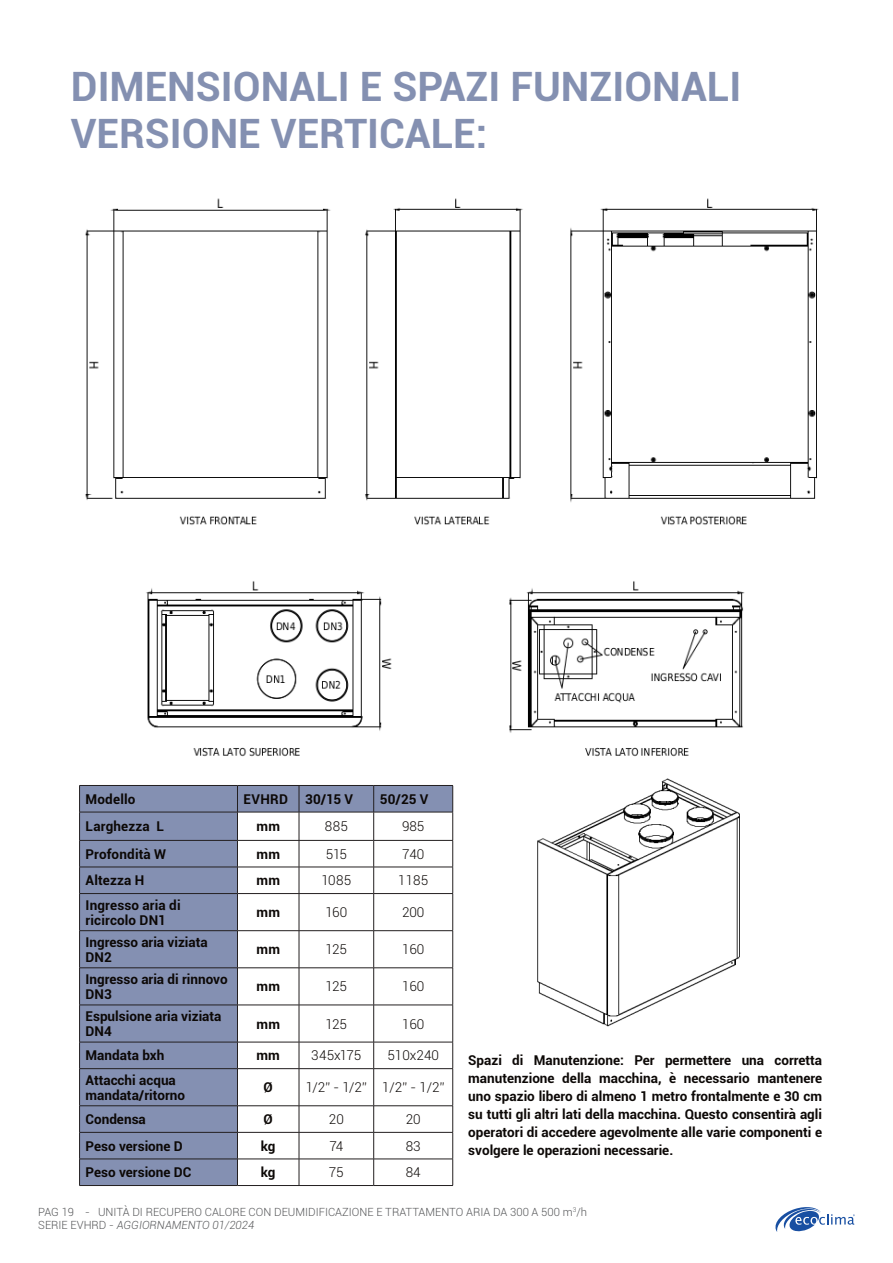
<style>
.page{position:relative;width:893px;height:1263px;background:#fff}
.page>*{position:absolute;margin:0;border:0;box-sizing:border-box;transform-origin:0 0}
.Titolo{font:700 40.5px/46.5px "Roboto";color:#8490b1}
.Testo{font:700 13.5px/15px "Roboto";color:#0c0806}
.Testo-2{font:300 13.5px "Roboto";color:#0c0806}
.t1{font:300 11.25px/13.5px "Roboto";color:#57585a}
.s1{font-style:italic}
</style>
<div class="page">
<svg style="left:775px;top:1207px;width:80px;height:25px"></svg>
<img style="left:537px;top:778px;width:203px;height:249px">
<div style="left:80px;top:894px;width:157px;height:291px;background:#8490b2"></div>
<svg style="left:238px;top:894px;width:214px;height:291px"></svg>
<svg style="left:79px;top:785px;width:374px;height:108px"></svg>
<hr style="left:79px;top:893px;width:158px;height:1px;background:#231f20">
<hr style="left:79px;top:894px;width:1px;height:36px;background:#231f20">
<hr style="left:237px;top:893px;width:62px;height:1px;background:#231f20">
<hr style="left:237px;top:894px;width:1px;height:36px;background:#231f20">
<hr style="left:299px;top:893px;width:75px;height:1px;background:#231f20">
<hr style="left:299px;top:894px;width:1px;height:36px;background:#231f20">
<hr style="left:374px;top:893px;width:79px;height:1px;background:#231f20">
<hr style="left:373px;top:894px;width:1px;height:36px;background:#231f20">
<hr style="left:452px;top:894px;width:1px;height:36px;background:#231f20">
<hr style="left:79px;top:930px;width:158px;height:1px;background:#231f20">
<hr style="left:79px;top:931px;width:1px;height:37px;background:#231f20">
<hr style="left:237px;top:930px;width:62px;height:1px;background:#231f20">
<hr style="left:237px;top:931px;width:1px;height:37px;background:#231f20">
<hr style="left:299px;top:930px;width:75px;height:1px;background:#231f20">
<hr style="left:299px;top:931px;width:1px;height:37px;background:#231f20">
<hr style="left:374px;top:930px;width:79px;height:1px;background:#231f20">
<hr style="left:373px;top:931px;width:1px;height:37px;background:#231f20">
<hr style="left:452px;top:931px;width:1px;height:37px;background:#231f20">
<hr style="left:79px;top:967px;width:158px;height:1px;background:#231f20">
<hr style="left:79px;top:968px;width:1px;height:37px;background:#231f20">
<hr style="left:237px;top:967px;width:62px;height:1px;background:#231f20">
<hr style="left:237px;top:968px;width:1px;height:37px;background:#231f20">
<hr style="left:299px;top:967px;width:75px;height:1px;background:#231f20">
<hr style="left:299px;top:968px;width:1px;height:37px;background:#231f20">
<hr style="left:374px;top:967px;width:79px;height:1px;background:#231f20">
<hr style="left:373px;top:968px;width:1px;height:37px;background:#231f20">
<hr style="left:452px;top:968px;width:1px;height:37px;background:#231f20">
<hr style="left:79px;top:1005px;width:158px;height:1px;background:#231f20">
<hr style="left:79px;top:1005px;width:1px;height:37px;background:#231f20">
<hr style="left:237px;top:1005px;width:62px;height:1px;background:#231f20">
<hr style="left:237px;top:1005px;width:1px;height:37px;background:#231f20">
<hr style="left:299px;top:1005px;width:75px;height:1px;background:#231f20">
<hr style="left:299px;top:1005px;width:1px;height:37px;background:#231f20">
<hr style="left:374px;top:1005px;width:79px;height:1px;background:#231f20">
<hr style="left:373px;top:1005px;width:1px;height:37px;background:#231f20">
<hr style="left:452px;top:1005px;width:1px;height:37px;background:#231f20">
<hr style="left:79px;top:1042px;width:158px;height:1px;background:#231f20">
<svg style="left:79px;top:1042px;width:1px;height:26px"></svg>
<hr style="left:237px;top:1042px;width:62px;height:1px;background:#231f20">
<svg style="left:237px;top:1042px;width:1px;height:26px"></svg>
<hr style="left:299px;top:1042px;width:75px;height:1px;background:#231f20">
<svg style="left:299px;top:1042px;width:1px;height:26px"></svg>
<hr style="left:374px;top:1042px;width:79px;height:1px;background:#231f20">
<svg style="left:373px;top:1042px;width:1px;height:26px"></svg>
<svg style="left:452px;top:1042px;width:1px;height:26px"></svg>
<hr style="left:79px;top:1068px;width:158px;height:1px;background:#231f20">
<hr style="left:79px;top:1069px;width:1px;height:36px;background:#231f20">
<hr style="left:237px;top:1068px;width:62px;height:1px;background:#231f20">
<hr style="left:237px;top:1069px;width:1px;height:36px;background:#231f20">
<hr style="left:299px;top:1068px;width:75px;height:1px;background:#231f20">
<hr style="left:299px;top:1069px;width:1px;height:36px;background:#231f20">
<hr style="left:374px;top:1068px;width:79px;height:1px;background:#231f20">
<hr style="left:373px;top:1069px;width:1px;height:36px;background:#231f20">
<hr style="left:452px;top:1069px;width:1px;height:36px;background:#231f20">
<hr style="left:79px;top:1105px;width:158px;height:1px;background:#231f20">
<hr style="left:237px;top:1105px;width:62px;height:1px;background:#231f20">
<hr style="left:299px;top:1105px;width:75px;height:1px;background:#231f20">
<hr style="left:374px;top:1105px;width:79px;height:1px;background:#231f20">
<hr style="left:79px;top:1132px;width:158px;height:1px;background:#231f20">
<hr style="left:237px;top:1132px;width:62px;height:1px;background:#231f20">
<hr style="left:299px;top:1132px;width:75px;height:1px;background:#231f20">
<hr style="left:374px;top:1132px;width:79px;height:1px;background:#231f20">
<hr style="left:79px;top:1159px;width:158px;height:1px;background:#231f20">
<svg style="left:79px;top:1106px;width:1px;height:79px"></svg>
<hr style="left:237px;top:1159px;width:62px;height:1px;background:#231f20">
<svg style="left:237px;top:1106px;width:1px;height:79px"></svg>
<hr style="left:299px;top:1159px;width:75px;height:1px;background:#231f20">
<svg style="left:299px;top:1106px;width:1px;height:79px"></svg>
<hr style="left:374px;top:1159px;width:79px;height:1px;background:#231f20">
<svg style="left:373px;top:1106px;width:1px;height:79px"></svg>
<svg style="left:452px;top:1106px;width:1px;height:79px"></svg>
<hr style="left:79px;top:1185px;width:158px;height:1px;background:#231f20">
<hr style="left:237px;top:1185px;width:62px;height:1px;background:#231f20">
<hr style="left:299px;top:1185px;width:75px;height:1px;background:#231f20">
<hr style="left:374px;top:1185px;width:79px;height:1px;background:#231f20">
<img style="left:85px;top:198px;width:734px;height:559px">
<p class="Titolo" style="left:71px;top:62px;width:672px">DIMENSIONALI E SPAZI FUNZIONALI<br>VERSIONE VERTICALE:</p>
<p class="Testo" style="left:86px;top:791px;width:51px">Modello</p>
<p class="Testo" style="left:243px;top:791px;width:46px">EVHRD</p>
<p class="Testo" style="left:305px;top:791px;width:50px">30/15 V</p>
<p class="Testo" style="left:380px;top:791px;width:50px">50/25 V</p>
<p class="Testo" style="left:86px;top:818px;width:80px">Larghezza L</p>
<p class="Testo" style="left:256px;top:818px;width:25px">mm</p>
<p class="Testo-2" style="left:325px;top:817px;width:24px">885</p>
<p class="Testo-2" style="left:402px;top:817px;width:24px">985</p>
<p class="Testo" style="left:86px;top:846px;width:82px">Profondità W</p>
<p class="Testo" style="left:256px;top:846px;width:25px">mm</p>
<p class="Testo-2" style="left:326px;top:844px;width:23px">515</p>
<p class="Testo-2" style="left:402px;top:844px;width:24px">740</p>
<p class="Testo" style="left:86px;top:872px;width:60px">Altezza H</p>
<p class="Testo" style="left:256px;top:872px;width:25px">mm</p>
<p class="Testo-2" style="left:321px;top:871px;width:31px">1085</p>
<p class="Testo-2" style="left:398px;top:871px;width:31px">1185</p>
<p class="Testo" style="left:86px;top:897px;width:97px">Ingresso aria di ricircolo DN1</p>
<p class="Testo" style="left:256px;top:904px;width:25px">mm</p>
<p class="Testo-2" style="left:325px;top:903px;width:23px">160</p>
<p class="Testo-2" style="left:402px;top:903px;width:24px">200</p>
<p class="Testo" style="left:86px;top:934px;width:124px">Ingresso aria viziata<br>DN2</p>
<p class="Testo" style="left:256px;top:941px;width:25px">mm</p>
<p class="Testo-2" style="left:326px;top:940px;width:23px">125</p>
<p class="Testo-2" style="left:402px;top:940px;width:24px">160</p>
<p class="Testo" style="left:86px;top:971px;width:144px">Ingresso aria di rinnovo<br>DN3</p>
<p class="Testo" style="left:256px;top:978px;width:25px">mm</p>
<p class="Testo-2" style="left:326px;top:977px;width:23px">125</p>
<p class="Testo-2" style="left:402px;top:977px;width:24px">160</p>
<p class="Testo" style="left:86px;top:1008px;width:137px">Espulsione aria viziata<br>DN4</p>
<p class="Testo" style="left:256px;top:1016px;width:25px">mm</p>
<p class="Testo-2" style="left:326px;top:1014px;width:23px">125</p>
<p class="Testo-2" style="left:402px;top:1014px;width:24px">160</p>
<p class="Testo" style="left:86px;top:1047px;width:80px">Mandata bxh</p>
<p class="Testo" style="left:257px;top:1047px;width:25px">mm</p>
<p class="Testo-2" style="left:311px;top:1046px;width:52px">345x175</p>
<p class="Testo-2" style="left:387px;top:1046px;width:53px">510x240</p>
<p class="Testo" style="left:86px;top:1072px;width:101px">Attacchi acqua mandata/ritorno</p>
<p class="Testo" style="left:264px;top:1079px;width:11px">Ø</p>
<p class="Testo-2" style="left:306px;top:1078px;width:63px">1/2” - 1/2”</p>
<p class="Testo-2" style="left:382px;top:1078px;width:64px">1/2” - 1/2”</p>
<p class="Testo" style="left:86px;top:1111px;width:62px">Condensa</p>
<p class="Testo" style="left:264px;top:1111px;width:11px">Ø</p>
<p class="Testo-2" style="left:329px;top:1110px;width:17px">20</p>
<p class="Testo-2" style="left:406px;top:1110px;width:16px">20</p>
<p class="Testo" style="left:86px;top:1138px;width:99px">Peso versione D</p>
<p class="Testo" style="left:261px;top:1138px;width:16px">kg</p>
<p class="Testo-2" style="left:329px;top:1136px;width:15px">74</p>
<p class="Testo-2" style="left:406px;top:1136px;width:16px">83</p>
<p class="Testo" style="left:86px;top:1164px;width:107px">Peso versione DC</p>
<p class="Testo" style="left:261px;top:1164px;width:16px">kg</p>
<p class="Testo-2" style="left:329px;top:1163px;width:16px">75</p>
<p class="Testo-2" style="left:406px;top:1163px;width:16px">84</p>
<p class="Testo" style="left:468px;top:1050px;width:355px;line-height:18px;text-align:justify">Spazi di Manutenzione: Per permettere una corretta manutenzione della macchina, è necessario mantenere uno spazio libero di almeno 1 metro frontalmente e 30 cm su tutti gli altri lati della macchina. Questo consentirà agli operatori di accedere agevolmente alle varie componenti e svolgere le operazioni necessarie.</p>
<p class="t1" style="left:38px;top:1204px;width:550px">PAG 19 - UNITÀ DI RECUPERO CALORE CON DEUMIDIFICAZIONE E TRATTAMENTO ARIA DA 300 A 500 m<sup>3</sup>/h<br>SERIE EVHRD - <span class="s1">AGGIORNAMENTO 01/2024</span></p>
</div>
